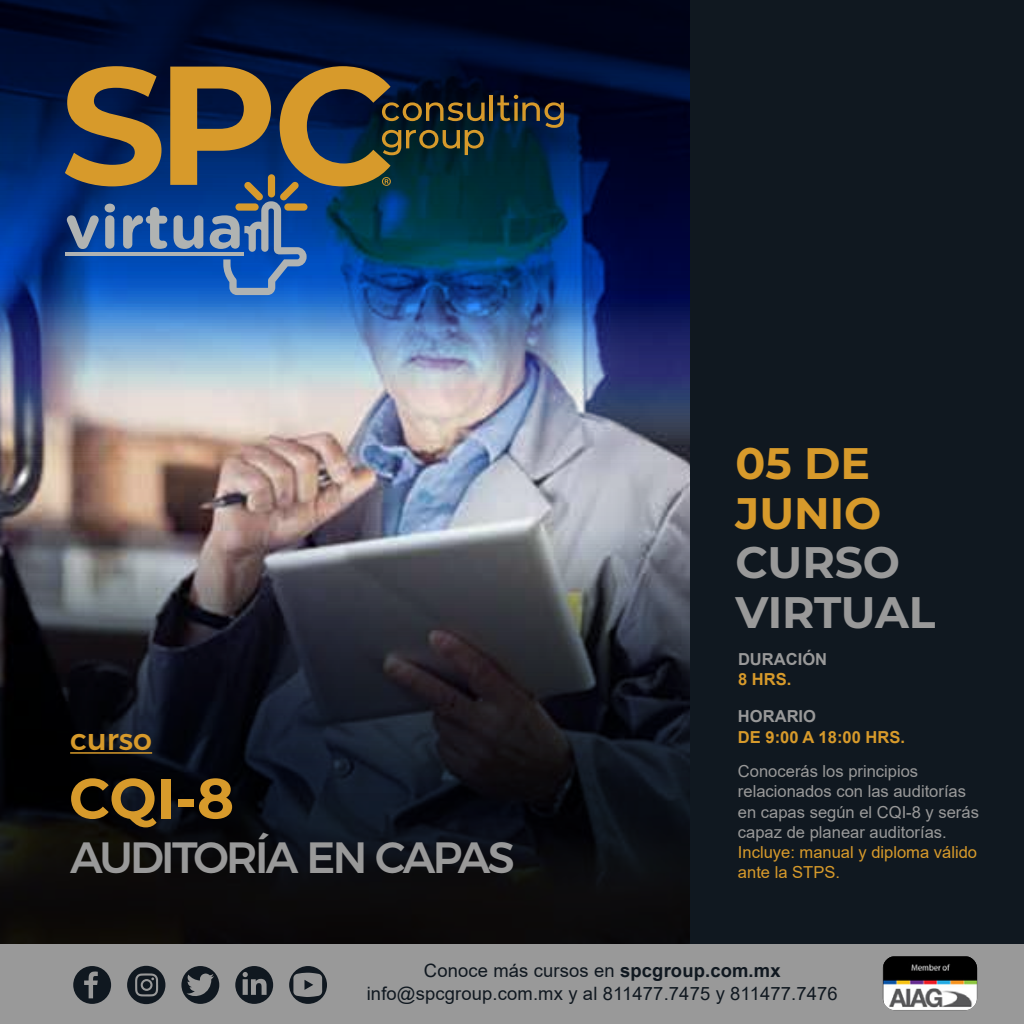
<style>
.page{position:relative;width:1024px;height:1024px;background:#fff}
.page>*{position:absolute;margin:0;border:0;box-sizing:border-box;transform-origin:0 0}
.t1{font:700 56.25px "Montserrat";color:#d79a2b}
.t2{font:700 44.12px/49.6px "Montserrat";letter-spacing:-.005em;color:#999}
.t3{font:700 44.12px/49.6px "Montserrat";color:#d79a2b}
.t4{font:500 43.75px "Montserrat";letter-spacing:-.06em;color:#999}
.t5{font:500 30px "Montserrat";color:#d79a2b}
.t6{font:18.38px/23.5px "Arial";letter-spacing:.01em;color:#101820;text-align:center}
.t7{font:16.5px/20.2px "Arial";color:#999}
.t8{font:16.5px/20.2px "Arial";color:#d79a2b}
.t9{font:700 16.5px "Arial";color:#d79a2b}
.t10{font:700 16.5px "Arial";color:#999}
.s1{font-weight:700}
</style>
<div class="page">
<img style="left:0;top:0;width:691px;height:944px">
<hr style="left:70px;top:752px;width:82px;height:2px;background:#d79a2b">
<div style="left:691px;top:0;width:333px;height:944px;background:#101820"></div>
<div style="left:0;top:944px;width:1024px;height:80px;background:#999"></div>
<svg style="left:289px;top:966px;width:38px;height:38px"></svg>
<svg style="left:73px;top:966px;width:38px;height:38px"></svg>
<svg style="left:235px;top:966px;width:38px;height:38px"></svg>
<svg style="left:181px;top:966px;width:38px;height:38px"></svg>
<svg style="left:127px;top:966px;width:38px;height:38px"></svg>
<img style="left:883px;top:956px;width:94px;height:54px">
<hr style="left:489px;top:95px;width:4px;height:26px;background:#d79a2b">
<svg style="left:497px;top:95px;width:67px;height:33px;background:#38352d"></svg>
<svg style="left:65px;top:66px;width:419px;height:229px;background:#3b5061"></svg>
<hr style="left:65px;top:253px;width:178px;height:3px;background:#b0b3b2">
<h2 class="t3" style="left:735px;top:436px;width:147px">05 DE<br>JUNIO</h2>
<h2 class="t2" style="left:735px;top:536px;width:201px">CURSO<br>VIRTUAL</h2>
<h3 class="t5" style="left:70px;top:715px;width:83px">curso</h3>
<h1 class="t1" style="left:69px;top:758px;width:167px">CQI-8</h1>
<h3 class="t4" style="left:70px;top:822px;width:446px">AUDITORÍA EN CAPAS</h3>
<p class="t10" style="left:738px;top:647px;width:91px">DURACIÓN</p>
<p class="t9" style="left:738px;top:668px;width:55px">8 HRS.</p>
<p class="t10" style="left:738px;top:705px;width:80px">HORARIO</p>
<p class="t9" style="left:738px;top:725px;width:169px">DE 9:00 A 18:00 HRS.</p>
<p class="t7" style="left:738px;top:761px;width:242px">Conocerás los principios relacionados con las auditorías en capas según el CQI-8 y serás capaz de planear auditorías.</p>
<p class="t8" style="left:738px;top:842px;width:241px">Incluye: manual y diploma válido ante la STPS.</p>
<p class="t6" style="left:367px;top:958px;width:472px">Conoce más cursos en <span class="s1">spcgroup.com.mx </span>info@spcgroup.com.mx y al 811477.7475 y 811477.7476</p>
</div>
